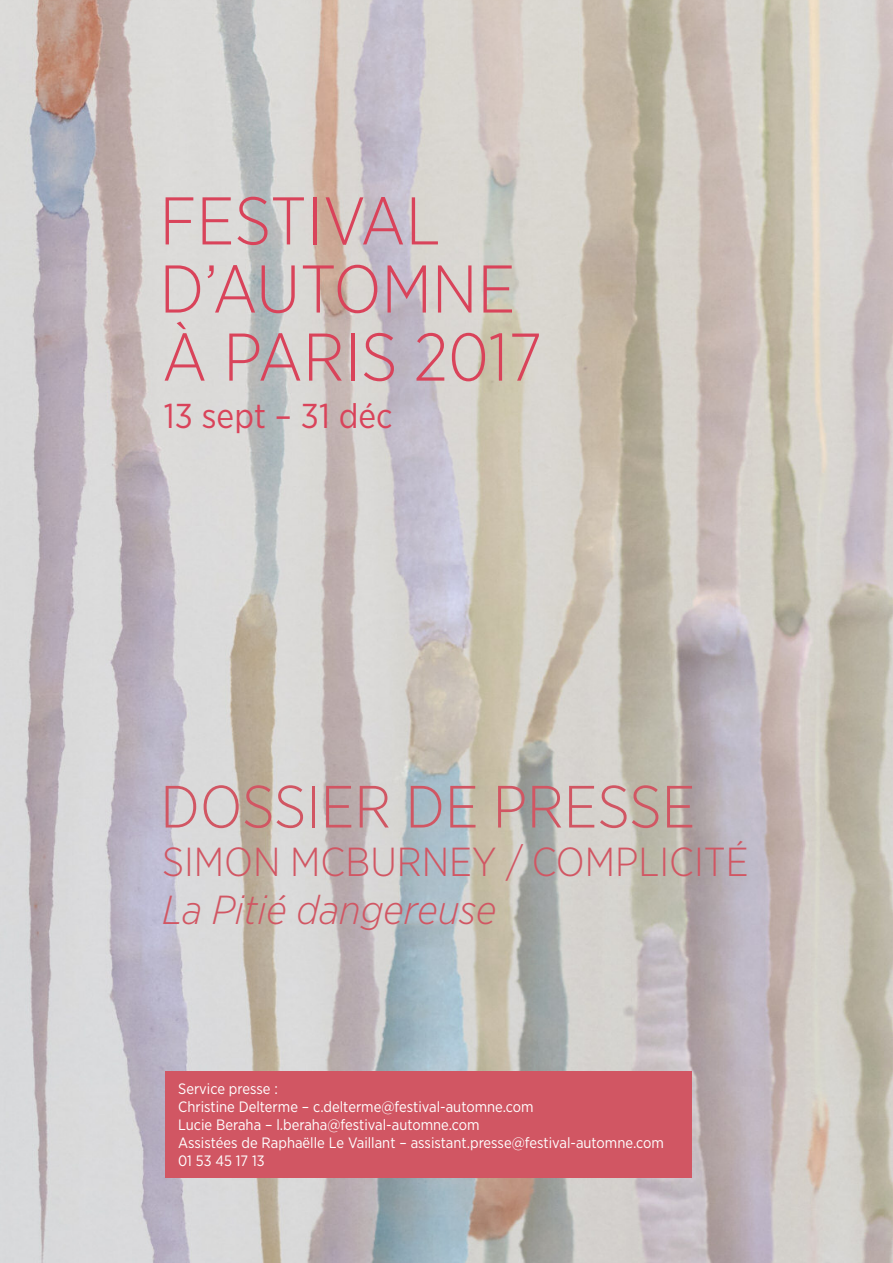
<style>
.page{position:relative;width:893px;height:1263px;background:#fff}
.page>*{position:absolute;margin:0;border:0;box-sizing:border-box;transform-origin:0 0}
.t1{font:300 67.35px/68.1px "Gotham Narrow";color:#d9435a}
.t2{font:300 59.55px "Gotham Narrow";color:#d15663}
.t3{font:300 40.5px "Gotham Narrow";color:#d15663}
.t4{font:italic 300 40.5px "Gotham Narrow";color:#d15663}
.t5{font:34.5px "Gotham Narrow";color:#d9435a}
.t6{font:15px/18px "Gotham Narrow";color:#fff}
</style>
<div class="page">
<img style="left:0;top:0;width:893px;height:1263px">
<div style="left:166px;top:1071px;width:526px;height:107px;background:#d15663"></div>
<h1 class="t1" style="left:160px;top:192px;width:384px">FESTIVAL<br>D’AUTOMNE<br>À PARIS 2017</h1>
<h3 class="t5" style="left:164px;top:404px;width:230px">13 sept – 31 déc</h3>
<h2 class="t2" style="left:160px;top:786px;width:537px">DOSSIER DE PRESSE</h2>
<h3 class="t3" style="left:162px;top:847px;width:588px">SIMON MCBURNEY / COMPLICITÉ</h3>
<h3 class="t4" style="left:162px;top:895px;width:336px">La Pitié dangereuse</h3>
<p class="t6" style="left:178px;top:1081px;width:487px">Service presse :<br>Christine Delterme – c.delterme@festival-automne.com<br>Lucie Beraha – l.beraha@festival-automne.com<br>Assistées de Raphaëlle Le Vaillant – assistant.presse@festival-automne.com 01 53 45 17 13</p>
</div>
